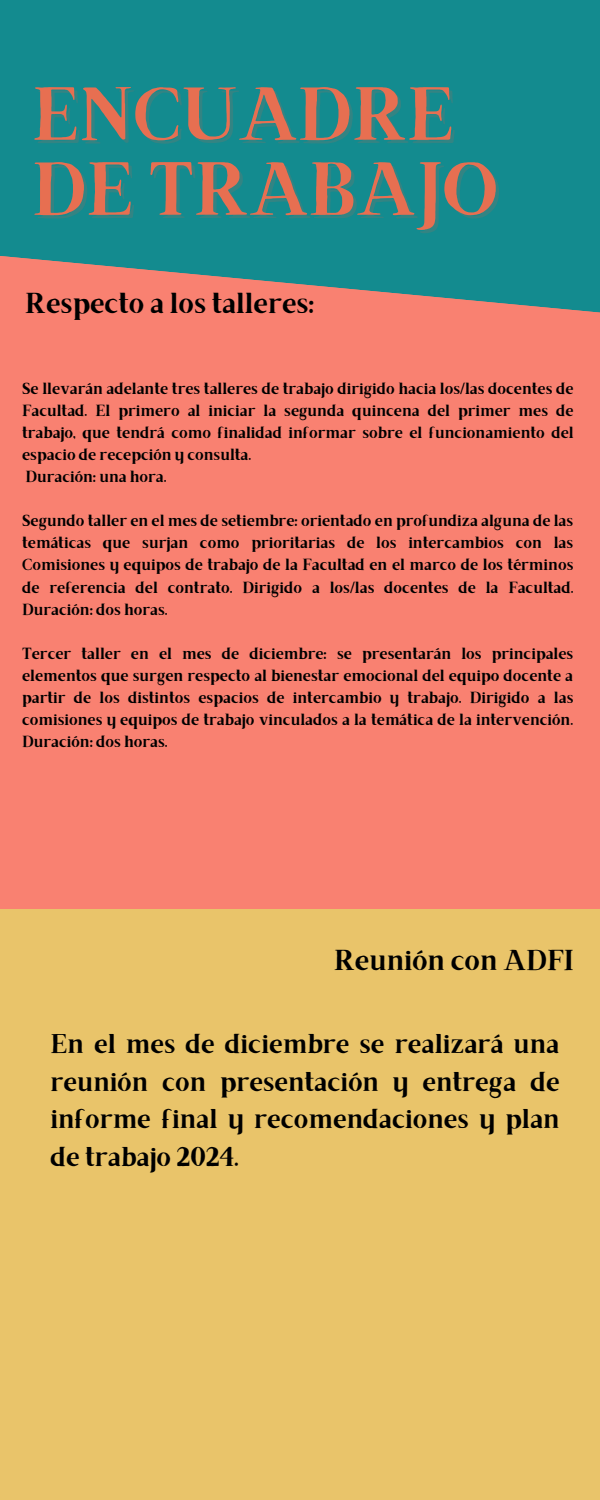
<style>
.page{position:relative;width:600px;height:1500px;background:#fff}
.page>*{position:absolute;margin:0;border:0;box-sizing:border-box;transform-origin:0 0}
.t1{font:75.1px/75px "Brixton TC";color:#e76f51}
.t2{font:28.9px "Brixton TC";color:#000}
.t3{font:27.2px/37.5px "Brixton TC";color:#000;text-align:justify}
.t4{font:16.2px/22.1px "Brixton TC";color:#000;text-align:justify}
</style>
<div class="page">
<div style="left:0;top:317px;width:600px;height:592px;background:#f98171"></div>
<svg style="left:0;top:0;width:600px;height:317px;background:#2a898b"></svg>
<div style="left:0;top:909px;width:600px;height:591px;background:#e9c46a"></div>
<p class="t1" style="left:32px;top:85px;width:468px">ENCUADRE<br>DE TRABAJO</p>
<p class="t2" style="left:25px;top:292px;width:291px">Respecto a los talleres:</p>
<p class="t4" style="left:22px;top:379px;width:553px">Se llevarán adelante tres talleres de trabajo dirigido hacia los/las docentes de Facultad. El primero al iniciar la segunda quincena del primer mes de trabajo, que tendrá como finalidad informar sobre el funcionamiento del espacio de recepción y consulta.</p>
<p class="t4" style="left:25px;top:467px;width:143px">Duración: una hora.</p>
<p class="t4" style="left:22px;top:512px;width:553px">Segundo taller en el mes de setiembre: orientado en profundiza alguna de las temáticas que surjan como prioritarias de los intercambios con las Comisiones y equipos de trabajo de la Facultad en el marco de los términos de referencia del contrato. Dirigido a los/las docentes de la Facultad.<br>Duración: dos horas.</p>
<p class="t4" style="left:22px;top:644px;width:553px">Tercer taller en el mes de diciembre: se presentarán los principales elementos que surgen respecto al bienestar emocional del equipo docente a partir de los distintos espacios de intercambio y trabajo. Dirigido a las comisiones y equipos de trabajo vinculados a la temática de la intervención.<br>Duración: dos horas.</p>
<p class="t2" style="left:334px;top:949px;width:242px">Reunión con ADFI</p>
<p class="t3" style="left:50px;top:1029px;width:511px">En el mes de diciembre se realizará una reunión con presentación y entrega de informe final y recomendaciones y plan de trabajo 2024.</p>
</div>
